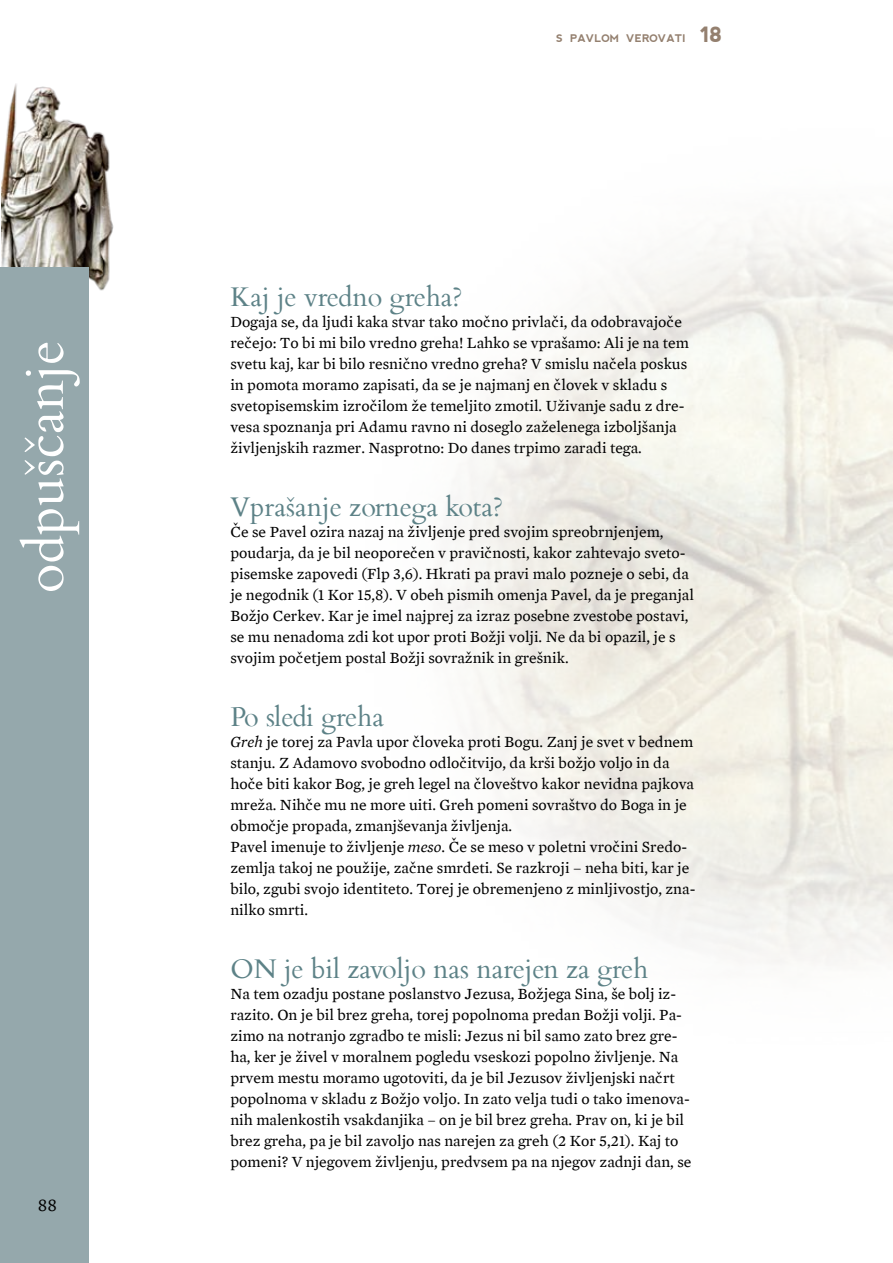
<style>
.page{position:relative;width:893px;height:1263px;background:#fff}
.page>*{position:absolute;margin:0;border:0;box-sizing:border-box;transform-origin:0 0}
.t1{font:54px "Cardo";color:#fff}
.t2{font:27px "Cardo";color:#5d8287}
.t3{font:27px "Cardo";letter-spacing:-.025em;color:#5d8287}
.t4{font:18px "Mercury Text G2";color:#000}
.t5{font:15.75px/21px "Mercury Text G2";color:#000}
.t6{font:700 10.5px "nevis";color:#94806f}
.s1{font-size:21.15px}
.s2{font-style:italic}
</style>
<div class="page">
<img style="left:1px;top:83px;width:36px;height:184px">
<div style="left:0;top:267px;width:89px;height:996px;background:#95a8ac"></div>
<img style="left:37px;top:86px;width:856px;height:879px">
<h1 class="t1" style="left:1px;top:593px;width:254px;rotate:-90deg">odpuščanje</h1>
<p class="t4" style="left:38px;top:1195px;width:20px">88</p>
<p class="t6" style="left:556px;top:32px;width:168px">S PAVLOM VEROVATI <span class="s1">18</span></p>
<h2 class="t2" style="left:230px;top:275px;width:234px">Kaj je vredno greha?</h2>
<p class="t5" style="left:230px;top:311px;width:460px">Dogaja se, da ljudi kaka stvar tako močno privlači, da odobravajoče rečejo: To bi mi bilo vredno greha! Lahko se vprašamo: Ali je na tem svetu kaj, kar bi bilo resnično vredno greha? V smislu načela poskus in pomota moramo zapisati, da se je najmanj en človek v skladu s svetopisemskim izročilom že temeljito zmotil. Uživanje sadu z dre&shy;vesa spoznanja pri Adamu ravno ni doseglo zaželenega izboljšanja življenjskih razmer. Nasprotno: Do danes trpimo zaradi tega.</p>
<h2 class="t2" style="left:230px;top:485px;width:275px">Vprašanje zornega kota?</h2>
<p class="t5" style="left:230px;top:521px;width:465px">Če se Pavel ozira nazaj na življenje pred svojim spreobrnjenjem, poudarja, da je bil neoporečen v pravičnosti, kakor zahtevajo sveto&shy;pisemske zapovedi (Flp 3,6). Hkrati pa pravi malo pozneje o sebi, da je negodnik (1 Kor 15,8). V obeh pismih omenja Pavel, da je preganjal Božjo Cerkev. Kar je imel najprej za izraz posebne zvestobe postavi, se mu nenadoma zdi kot upor proti Božji volji. Ne da bi opazil, je s svojim početjem postal Božji sovražnik in grešnik.</p>
<h2 class="t3" style="left:230px;top:695px;width:155px">Po sledi greha</h2>
<p class="t5" style="left:230px;top:731px;width:467px"><span class="s2">Greh</span> je torej za Pavla upor človeka proti Bogu. Zanj je svet v bednem stanju. Z Adamovo svobodno odločitvijo, da krši božjo voljo in da hoče biti kakor Bog, je greh legel na človeštvo kakor nevidna pajkova mreža. Nihče mu ne more uiti. Greh pomeni sovraštvo do Boga in je območje propada, zmanjševanja življenja.<br>Pavel imenuje to življenje <span class="s2">meso</span>. Če se meso v poletni vročini Sredo&shy;zemlja takoj ne použije, začne smrdeti. Se razkroji – neha biti, kar je bilo, zgubi svojo identiteto. Torej je obremenjeno z minljivostjo, zna&shy;nilko smrti.</p>
<h2 class="t2" style="left:230px;top:947px;width:419px">ON je bil zavoljo nas narejen za greh</h2>
<p class="t5" style="left:230px;top:983px;width:463px">Na tem ozadju postane poslanstvo Jezusa, Božjega Sina, še bolj iz&shy;razito. On je bil brez greha, torej popolnoma predan Božji volji. Pa&shy;zimo na notranjo zgradbo te misli: Jezus ni bil samo zato brez gre&shy;ha, ker je živel v moralnem pogledu vseskozi popolno življenje. Na prvem mestu moramo ugotoviti, da je bil Jezusov življenjski načrt popolnoma v skladu z Božjo voljo. In zato velja tudi o tako imenova&shy;nih malenkostih vsakdanjika – on je bil brez greha. Prav on, ki je bil brez greha, pa je bil zavoljo nas narejen za greh (2 Kor 5,21). Kaj to pomeni? V njegovem življenju, predvsem pa na njegov zadnji dan, se</p>
</div>
